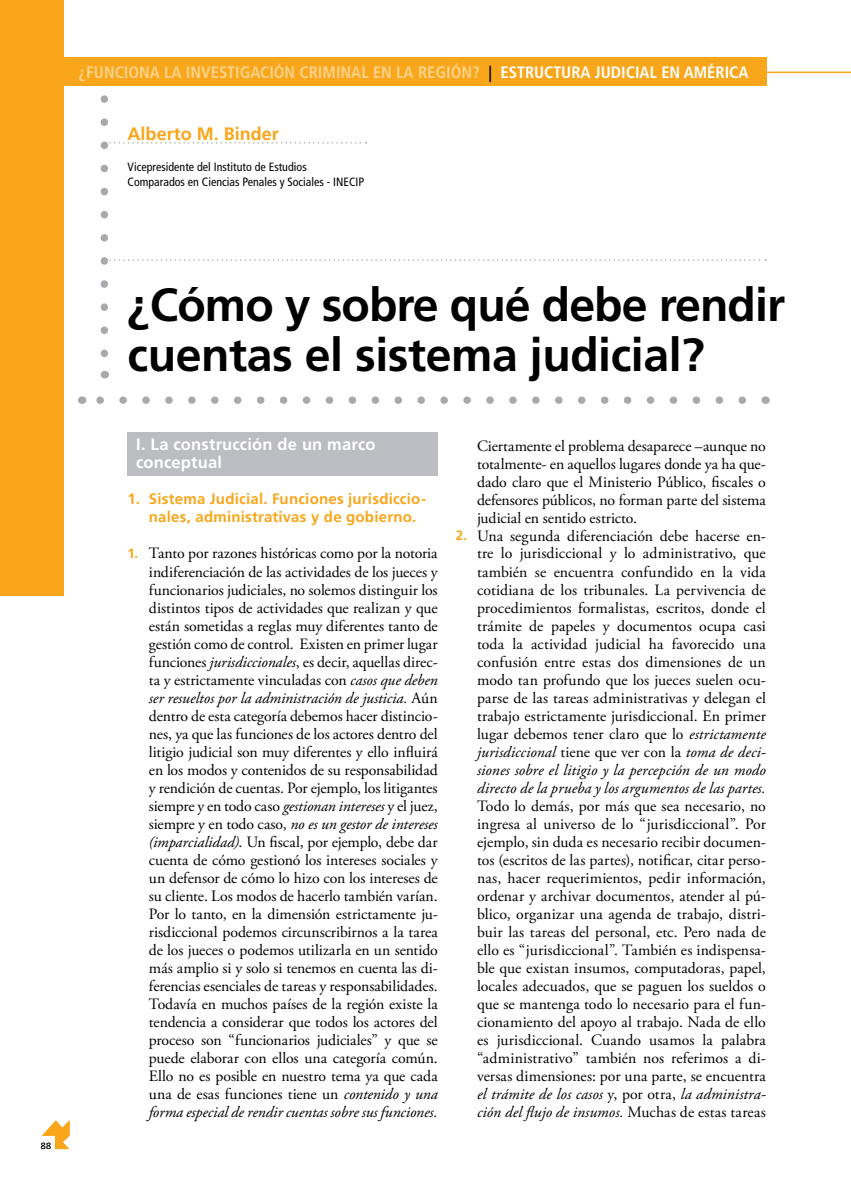
<style>
.page{position:relative;width:851px;height:1191px;background:#fff}
.page>*{position:absolute;margin:0;border:0;box-sizing:border-box;transform-origin:0 0}
.t1{font:700 46.5px/49.5px "Frutiger LT Std";letter-spacing:-.01em;color:#000}
.t2{font:700 18px "Frutiger LT Std";color:#faa61a}
.t3{font:700 condensed 16.5px "Frutiger LT Std";color:#fcd38c}
.t4{font:700 16.5px/18px "Frutiger LT Std";letter-spacing:.01em;color:#fff}
.t5{font:15.75px/18px "Adobe Garamond Pro";letter-spacing:-.005em;color:#000;text-align:justify}
.t6{font:700 15px/18px "Frutiger LT Std";letter-spacing:.015em;color:#faa61a}
.t7{font:condensed 12px/15px "Frutiger LT Std";color:#000}
.t8{font:300 9px "Frutiger LT Std";color:#000}
.s1{color:#000}
.s2{color:#fff}
.s3{font-family:"Frutiger LT Std";font-weight:700;font-size:13.5px;color:#faa61a}
.s4{font-style:italic}
</style>
<div class="page">
<svg style="left:42px;top:1120px;width:28px;height:29px"></svg>
<div style="left:128px;top:432px;width:309px;height:44px;background:#bcbdc0"></div>
<hr style="left:0;top:72px;width:850px;height:1px;background:#faa61a">
<div style="left:0;top:57px;width:766px;height:29px;background:#faa61a"></div>
<div style="left:0;top:0;width:64px;height:595px;background:#faa61a"></div>
<svg style="left:96px;top:396px;width:646px;height:8px"></svg>
<svg style="left:101px;top:99px;width:665px;height:259px"></svg>
<p class="t3" style="left:79px;top:62px;width:671px">¿FUNCIONA LA INVESTIGACIÓN CRIMINAL EN LA REGIÓN? <span class="s1">|</span> <span class="s2">ESTRUCTURA JUDICIAL EN AMÉRICA</span></p>
<p class="t2" style="left:128px;top:123px;width:153px">Alberto M. Binder</p>
<p class="t7" style="left:128px;top:159px;width:238px">Vicepresidente del Instituto de Estudios<br>Comparados en Ciencias Penales y Sociales - INECIP</p>
<p class="t8" style="left:41px;top:1140px;width:12px">88</p>
<p class="t1" style="left:128px;top:281px;width:658px">¿Cómo y sobre qué debe rendir cuentas el sistema judicial?</p>
<p class="t4" style="left:136px;top:436px;width:241px">I. La construcción de un marco conceptual</p>
<p class="t6" style="left:149px;top:490px;width:279px;text-indent:-21px">1. Sistema Judicial. Funciones jurisdiccio&shy;nales, administrativas y de gobierno.</p>
<p class="t5" style="left:149px;top:545px;width:290px;text-indent:-21px"><span class="s3">1.</span> Tanto por razones históricas como por la notoria indiferenciación de las actividades de los jueces y funcionarios judiciales, no solemos distinguir los distintos tipos de actividades que realizan y que están sometidas a reglas muy diferentes tanto de gestión como de control. Existen en primer lugar funciones <span class="s4">jurisdiccionales</span>, es decir, aquellas direc&shy;ta y estrictamente vinculadas con <span class="s4">casos que deben ser resueltos por la administración de justicia.</span> Aún dentro de esta categoría debemos hacer distincio&shy;nes, ya que las funciones de los actores dentro del litigio judicial son muy diferentes y ello influirá en los modos y contenidos de su responsabilidad y rendición de cuentas. Por ejemplo, los litigantes siempre y en todo caso <span class="s4">gestionan intereses</span> y el juez, siempre y en todo caso, <span class="s4">no es un gestor de intereses (imparcialidad)</span>. Un fiscal, por ejemplo, debe dar cuenta de cómo gestionó los intereses sociales y un defensor de cómo lo hizo con los intereses de su cliente. Los modos de hacerlo también varían.<br>Por lo tanto, en la dimensión estrictamente ju&shy;risdiccional podemos circunscribirnos a la tarea de los jueces o podemos utilizarla en un sentido más amplio si y solo si tenemos en cuenta las di&shy;ferencias esenciales de tareas y responsabilidades.<br>Todavía en muchos países de la región existe la tendencia a considerar que todos los actores del proceso son “funcionarios judiciales” y que se puede elaborar con ellos una categoría común.<br>Ello no es posible en nuestro tema ya que cada una de esas funciones tiene un <span class="s4">contenido y una forma especial de rendir cuentas sobre sus funciones.</span></p>
<p class="t5" style="left:477px;top:437px;width:290px">Ciertamente el problema desaparece –aunque no totalmente- en aquellos lugares donde ya ha que&shy;dado claro que el Ministerio Público, fiscales o defensores públicos, no forman parte del sistema judicial en sentido estricto.</p>
<p class="t5" style="left:477px;top:527px;width:290px;text-indent:-21px"><span class="s3">2.</span> Una segunda diferenciación debe hacerse en&shy;tre lo jurisdiccional y lo administrativo, que también se encuentra confundido en la vida cotidiana de los tribunales. La pervivencia de procedimientos formalistas, escritos, donde el trámite de papeles y documentos ocupa casi toda la actividad judicial ha favorecido una confusión entre estas dos dimensiones de un modo tan profundo que los jueces suelen ocu&shy;parse de las tareas administrativas y delegan el trabajo estrictamente jurisdiccional. En primer lugar debemos tener claro que lo <span class="s4">estrictamente jurisdiccional</span> tiene que ver con la <span class="s4">toma de deci&shy;siones sobre el litigio y la percepción de un modo directo de la prueba y los argumentos de las partes.<br></span>Todo lo demás, por más que sea necesario, no ingresa al universo de lo “jurisdiccional”. Por ejemplo, sin duda es necesario recibir documen&shy;tos (escritos de las partes), notificar, citar perso&shy;nas, hacer requerimientos, pedir información, ordenar y archivar documentos, atender al pú&shy;blico, organizar una agenda de trabajo, distri&shy;buir las tareas del personal, etc. Pero nada de ello es “jurisdiccional”. También es indispensa&shy;ble que existan insumos, computadoras, papel, locales adecuados, que se paguen los sueldos o que se mantenga todo lo necesario para el fun&shy;cionamiento del apoyo al trabajo. Nada de ello es jurisdiccional. Cuando usamos la palabra “administrativo” también nos referimos a di&shy;versas dimensiones: por una parte, se encuentra <span class="s4">el trámite de los casos</span> y, por otra, <span class="s4">la administra&shy;ción del flujo de insumos.</span> Muchas de estas tareas</p>
</div>
